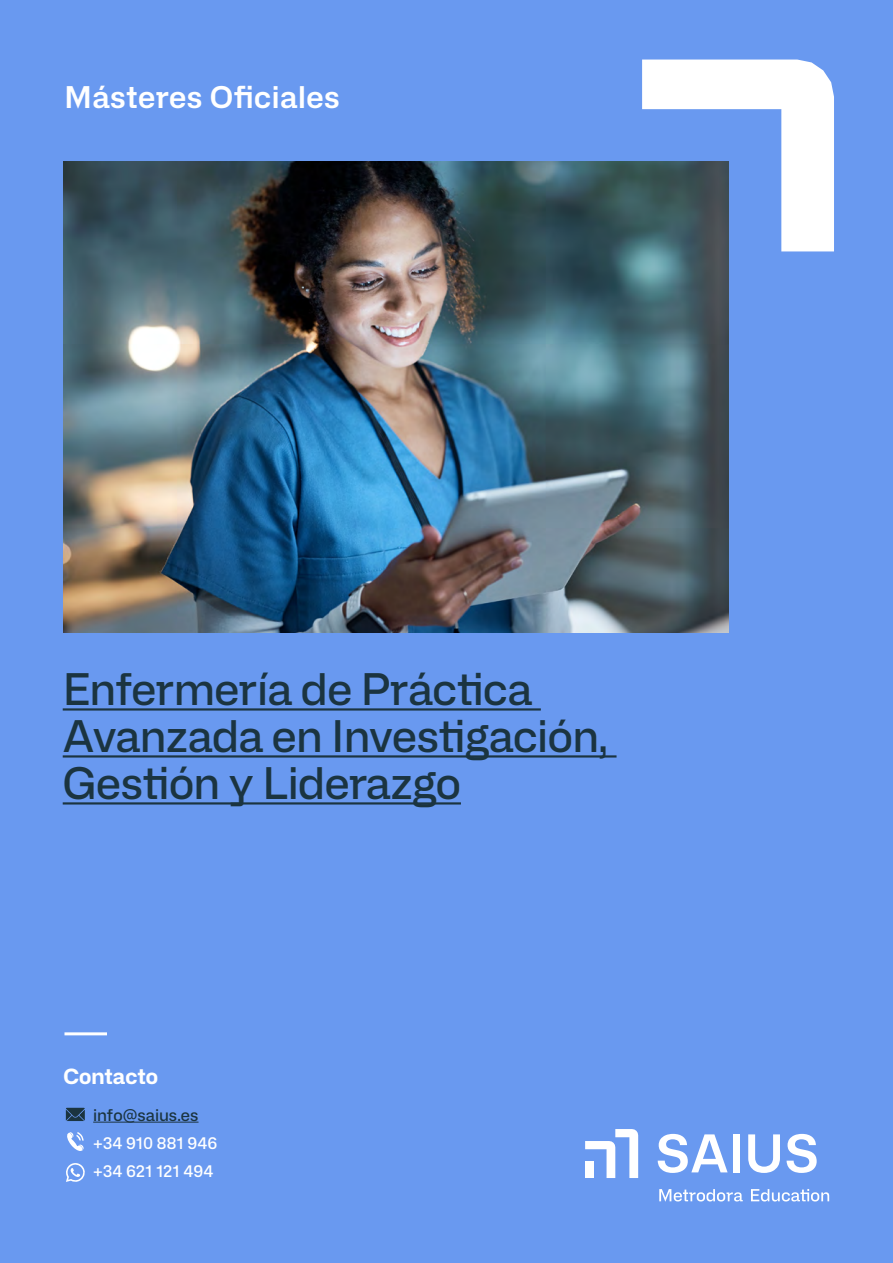
<style>
.page{position:relative;width:893px;height:1263px;background:#6999f0}
.page>*{position:absolute;margin:0;border:0;box-sizing:border-box;transform-origin:0 0}
.t1{font:500 43.65px/47px "Alliance Platt";letter-spacing:-.015em;color:#1b3440}
.t2{font:600 30px "Alliance Platt";letter-spacing:.015em;color:#fff}
.t3{font:700 21px "Alliance Platt";letter-spacing:-.005em;color:#fff}
.t4{font:500 16.2px/28.2px "Alliance Platt";letter-spacing:.005em;color:#fff}
.t5{font:500 16.2px "Alliance Platt";letter-spacing:-.005em;color:#1b3440}
</style>
<div class="page">
<svg style="left:642px;top:60px;width:192px;height:191px"></svg>
<img style="left:64px;top:162px;width:664px;height:470px">
<hr style="left:63px;top:708px;width:478px;height:2px;background:#1b3440">
<hr style="left:63px;top:755px;width:553px;height:2px;background:#1b3440">
<hr style="left:63px;top:802px;width:398px;height:2px;background:#1b3440">
<hr style="left:93px;top:1122px;width:106px;height:1px;background:#1b3440">
<hr style="left:64px;top:1032px;width:43px;height:3px;background:#fff">
<svg style="left:66px;top:1108px;width:19px;height:13px"></svg>
<svg style="left:67px;top:1132px;width:17px;height:19px"></svg>
<svg style="left:66px;top:1163px;width:19px;height:19px"></svg>
<svg style="left:585px;top:1129px;width:53px;height:49px"></svg>
<svg style="left:658px;top:1134px;width:70px;height:39px"></svg>
<div style="left:733px;top:1134px;width:7px;height:38px;background:#fff"></div>
<svg style="left:748px;top:1134px;width:32px;height:39px"></svg>
<svg style="left:787px;top:1134px;width:30px;height:39px"></svg>
<svg style="left:659px;top:1189px;width:84px;height:13px"></svg>
<svg style="left:751px;top:1189px;width:78px;height:12px"></svg>
<p class="t2" style="left:64px;top:78px;width:277px">Másteres Oficiales</p>
<p class="t1" style="left:63px;top:666px;width:547px">Enfermería de Práctica<br>Avanzada en Investigación,<br>Gestión y Liderazgo</p>
<p class="t3" style="left:63px;top:1063px;width:96px">Contacto</p>
<p class="t5" style="left:93px;top:1104px;width:107px">info@saius.es</p>
<p class="t4" style="left:93px;top:1129px;width:126px">+34 910 881 946 +34 621 121 494</p>
</div>
